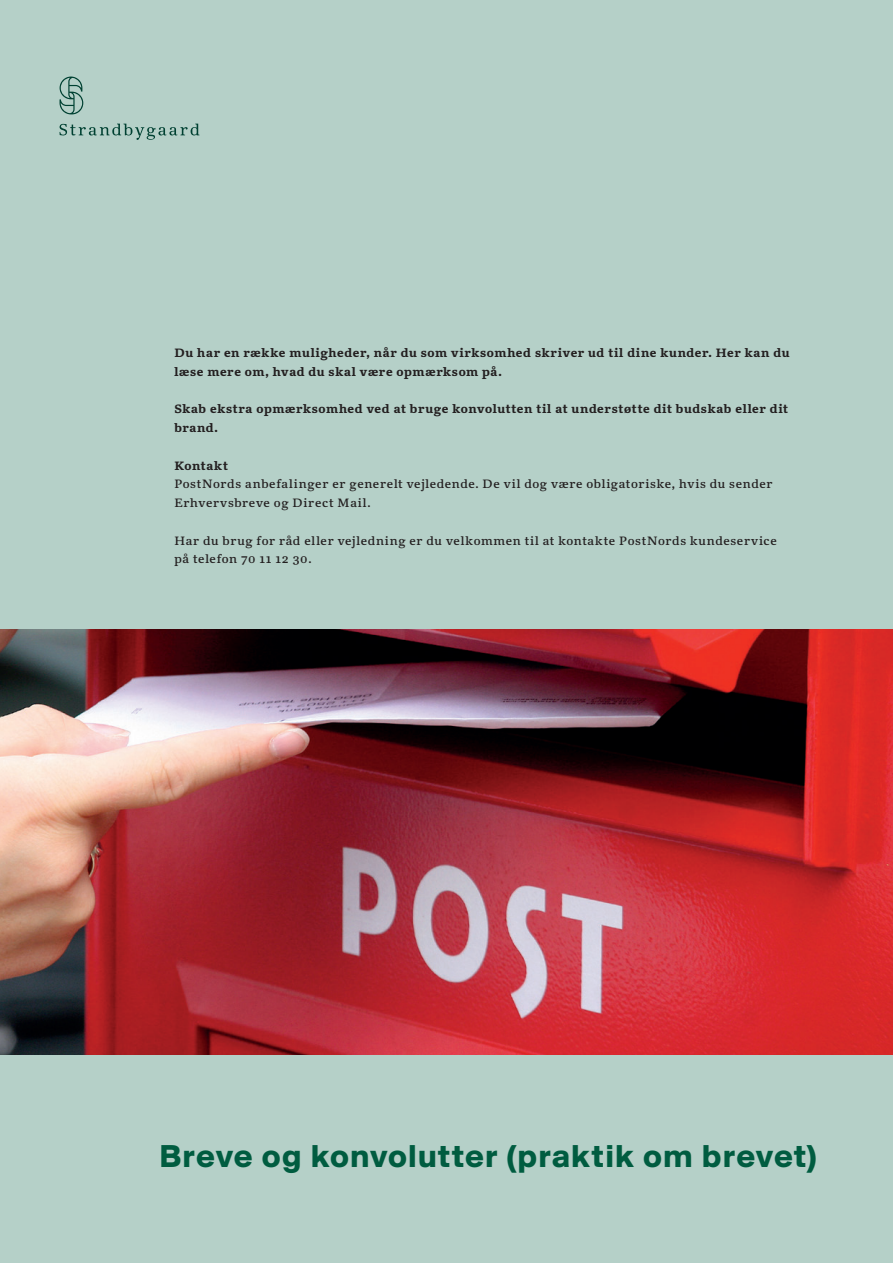
<style>
.page{position:relative;width:893px;height:1263px;background:#b5d0c8}
.page>*{position:absolute;margin:0;border:0;box-sizing:border-box;transform-origin:0 0}
.t1{font:700 33px "Suisse BP Intl";letter-spacing:.035em;color:#005c40}
.t2{font:12px/18.8px "Kunstuff";letter-spacing:.06em;color:#231f20}
.t3{font:700 12px/18.8px "Kunstuff";letter-spacing:.055em;color:#231f20}
</style>
<div class="page">
<svg style="left:60px;top:124px;width:139px;height:16px"></svg>
<svg style="left:60px;top:77px;width:23px;height:37px"></svg>
<img style="left:0;top:629px;width:893px;height:425px">
<p class="t3" style="left:174px;top:344px;width:617px">Du har en række muligheder, når du som virksomhed skriver ud til dine kunder. Her kan du læse mere om, hvad du skal være opmærksom på.</p>
<p class="t3" style="left:174px;top:400px;width:615px">Skab ekstra opmærksomhed ved at bruge konvolutten til at understøtte dit budskab eller dit brand.</p>
<p class="t3" style="left:174px;top:456px;width:55px">Kontakt</p>
<p class="t2" style="left:174px;top:475px;width:600px">PostNords anbefalinger er generelt vejledende. De vil dog være obligatoriske, hvis du sender<br>Erhvervsbreve og Direct Mail.</p>
<p class="t2" style="left:174px;top:531px;width:604px">Har du brug for råd eller vejledning er du velkommen til at kontakte PostNords kundeservice på telefon 70 11 12 30.</p>
<h1 class="t1" style="left:159px;top:1136px;width:658px">Breve og konvolutter (praktik om brevet)</h1>
</div>
